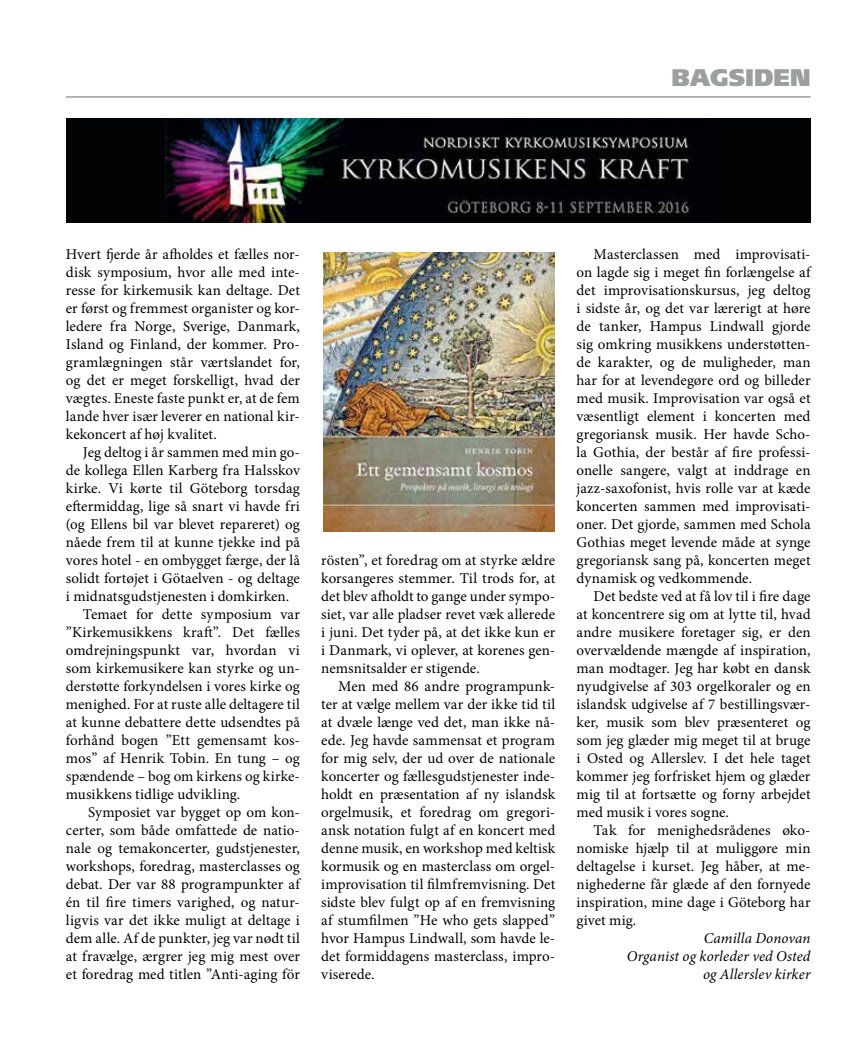
<style>
.page{position:relative;width:851px;height:1063px;background:#fff}
.page>*{position:absolute;margin:0;border:0;box-sizing:border-box;transform-origin:0 0}
.t1{font:900 24px "Frutiger LT Std";color:#9c9e9f}
.t2{font:15px/18px "Minion Pro";color:#000;text-align:justify}
.t3{font:italic 15px/18px "Minion Pro";letter-spacing:.005em;color:#000;text-align:right}
</style>
<div class="page">
<hr style="left:66px;top:96px;width:744px;height:2px;background:#9c9e9f">
<div style="left:66px;top:118px;width:744px;height:105px;background:#010305"></div>
<img style="left:166px;top:118px;width:527px;height:105px">
<img style="left:323px;top:252px;width:231px;height:279px">
<h1 class="t1" style="left:671px;top:63px;width:141px">BAGSIDEN</h1>
<p class="t2" style="left:66px;top:245px;width:235px">Hvert fjerde år afholdes et fælles nor&shy;disk symposium, hvor alle med inte&shy;resse for kirkemusik kan deltage. Det er først og fremmest organister og kor&shy;ledere fra Norge, Sverige, Danmark, Island og Finland, der kommer. Pro&shy;gramlægningen står værtslandet for, og det er meget forskelligt, hvad der vægtes. Eneste faste punkt er, at de fem lande hver især leverer en national kir&shy;kekoncert af høj kvalitet.</p>
<p class="t2" style="left:83px;top:443px;width:218px">Jeg deltog i år sammen med min go-</p>
<p class="t2" style="left:66px;top:461px;width:235px">de kollega Ellen Karberg fra Halsskov</p>
<p class="t2" style="left:66px;top:479px;width:235px">kirke. Vi kørte til Göteborg torsdag</p>
<p class="t2" style="left:66px;top:497px;width:235px">eftermiddag, lige så snart vi havde fri</p>
<p class="t2" style="left:66px;top:515px;width:235px">(og Ellens bil var blevet repareret) og</p>
<p class="t2" style="left:66px;top:533px;width:235px">nåede frem til at kunne tjekke ind på</p>
<p class="t2" style="left:66px;top:551px;width:235px">vores hotel - en ombygget færge, der lå</p>
<p class="t2" style="left:66px;top:569px;width:235px">solidt fortøjet i Götaelven - og deltage</p>
<p class="t2" style="left:66px;top:587px;width:225px">i midnatsgudstjenesten i domkirken.</p>
<p class="t2" style="left:83px;top:605px;width:218px">Temaet for dette symposium var</p>
<p class="t2" style="left:66px;top:623px;width:235px">”Kirkemusikkens kraft”. Det fælles</p>
<p class="t2" style="left:66px;top:641px;width:235px">omdrejningspunkt var, hvordan vi</p>
<p class="t2" style="left:66px;top:659px;width:235px">som kirkemusikere kan styrke og un-</p>
<p class="t2" style="left:66px;top:677px;width:235px">derstøtte forkyndelsen i vores kirke og</p>
<p class="t2" style="left:66px;top:695px;width:235px">menighed. For at ruste alle deltagere til</p>
<p class="t2" style="left:66px;top:713px;width:235px">at kunne debattere dette udsendtes på</p>
<p class="t2" style="left:66px;top:731px;width:235px">forhånd bogen ”Ett gemensamt kos-</p>
<p class="t2" style="left:66px;top:749px;width:235px">mos” af Henrik Tobin. En tung – og</p>
<p class="t2" style="left:66px;top:767px;width:235px">spændende – bog om kirkens og kirke-</p>
<p class="t2" style="left:66px;top:785px;width:176px">musikkens tidlige udvikling.</p>
<p class="t2" style="left:88px;top:803px;width:213px">Symposiet var bygget op om kon-</p>
<p class="t2" style="left:66px;top:821px;width:235px">certer, som både omfattede de natio-</p>
<p class="t2" style="left:66px;top:839px;width:235px">nale og temakoncerter, gudstjenester,</p>
<p class="t2" style="left:66px;top:857px;width:235px">workshops, foredrag, masterclasses og</p>
<p class="t2" style="left:66px;top:875px;width:235px">debat. Der var 88 programpunkter af</p>
<p class="t2" style="left:66px;top:893px;width:235px">én til fire timers varighed, og natur-</p>
<p class="t2" style="left:66px;top:911px;width:235px">ligvis var det ikke muligt at deltage i</p>
<p class="t2" style="left:66px;top:929px;width:235px">dem alle. Af de punkter, jeg var nødt til</p>
<p class="t2" style="left:66px;top:947px;width:235px">at fravælge, ærgrer jeg mig mest over</p>
<p class="t2" style="left:66px;top:965px;width:235px">et foredrag med titlen ”Anti-aging för</p>
<p class="t2" style="left:321px;top:551px;width:235px">rösten”, et foredrag om at styrke ældre korsangeres stemmer. Til trods for, at det blev afholdt to gange under sympo&shy;siet, var alle pladser revet væk allerede i juni. Det tyder på, at det ikke kun er i Danmark, vi oplever, at korenes gen&shy;nemsnitsalder er stigende.</p>
<p class="t2" style="left:321px;top:677px;width:235px;text-indent:17px">Men med 86 andre programpunk&shy;ter at vælge mellem var der ikke tid til at dvæle længe ved det, man ikke nå&shy;ede. Jeg havde sammensat et program for mig selv, der ud over de nationale koncerter og fællesgudstjenester inde&shy;holdt en præsentation af ny islandsk orgelmusik, et foredrag om gregori&shy;ansk notation fulgt af en koncert med denne musik, en workshop med keltisk kormusik og en masterclass om orgel&shy;improvisation til filmfremvisning. Det sidste blev fulgt op af en fremvisning af stumfilmen ”He who gets slapped” hvor Hampus Lindwall, som havde le&shy;det formiddagens masterclass, impro&shy;viserede.</p>
<p class="t2" style="left:576px;top:245px;width:235px;text-indent:17px">Masterclassen med improvisati&shy;on lagde sig i meget fin forlængelse af det improvisationskursus, jeg deltog i sidste år, og det var lærerigt at høre de tanker, Hampus Lindwall gjorde sig omkring musikkens understøtten&shy;de karakter, og de muligheder, man har for at levendegøre ord og billeder med musik. Improvisation var også et væsentligt element i koncerten med gregoriansk musik. Her havde Scho&shy;la Gothia, der består af fire professi&shy;onelle sangere, valgt at inddrage en jazz-saxofonist, hvis rolle var at kæde koncerten sammen med improvisati&shy;oner. Det gjorde, sammen med Schola Gothias meget levende måde at synge gregoriansk sang på, koncerten meget dynamisk og vedkommende.</p>
<p class="t2" style="left:576px;top:587px;width:235px;text-indent:17px">Det bedste ved at få lov til i fire dage at koncentrere sig om at lytte til, hvad andre musikere foretager sig, er den overvældende mængde af inspiration, man modtager. Jeg har købt en dansk nyudgivelse af 303 orgelkoraler og en islandsk udgivelse af 7 bestillingsvær&shy;ker, musik som blev præsenteret og som jeg glæder mig meget til at bruge i Osted og Allerslev. I det hele taget kommer jeg forfrisket hjem og glæder mig til at fortsætte og forny arbejdet med musik i vores sogne.</p>
<p class="t2" style="left:576px;top:821px;width:235px;text-indent:17px">Tak for menighedsrådenes øko&shy;nomiske hjælp til at muliggøre min deltagelse i kurset. Jeg håber, at me&shy;nighederne får glæde af den fornyede inspiration, mine dage i Göteborg har givet mig.</p>
<p class="t3" style="left:626px;top:929px;width:185px">Camilla Donovan<br>Organist og korleder ved Osted og Allerslev kirker</p>
</div>
